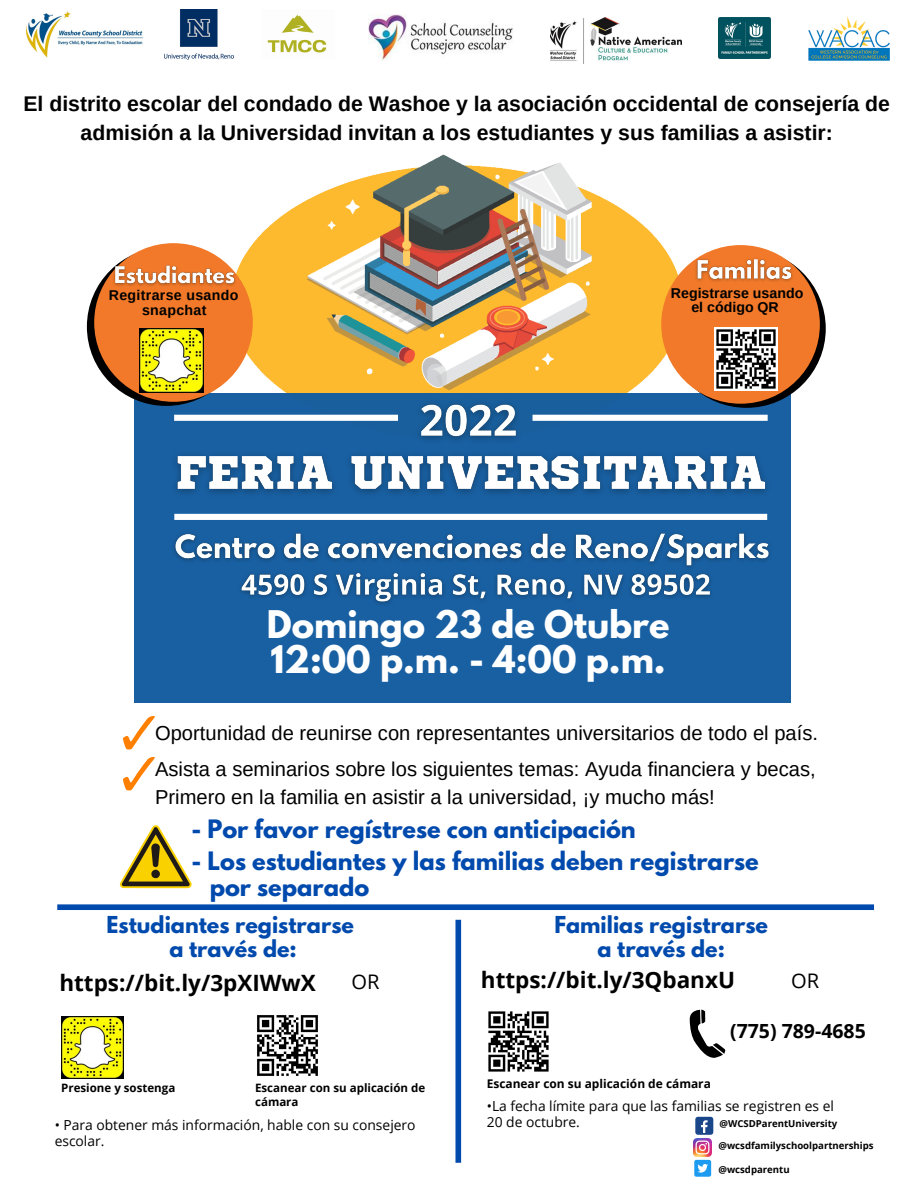
<style>
.page{position:relative;width:918px;height:1188px;background:#fff}
.page>*{position:absolute;margin:0;border:0;box-sizing:border-box;transform-origin:0 0}
.t1{font:700 33.75px/35.1px "League Spartan";color:#fff}
.t2{font:700 22.5px/25.8px "League Spartan";color:#004aad}
.t3{font:700 22.5px "Open Sans";color:#000}
.t4{font:700 21.15px/29.1px "Arimo";color:#000;text-align:center}
.t5{font:700 20.7px/23.9px "League Spartan";color:#004aad;text-align:center}
.t6{font:20.1px/36.2px "Arimo";color:#000}
.t7{font:20.1px "Open Sans";color:#000}
.t8{font:700 19.5px "Open Sans";color:#000}
.t9{font:700 14.25px/14.7px "Arimo";color:#000;text-align:center}
.t10{font:700 14.25px/14.7px "Arimo";letter-spacing:.02em;color:#000;text-align:center}
.t11{font:13.8px/15.8px "Open Sans";color:#000}
.t12{font:700 12px "Open Sans";color:#000}
.t13{font:700 11.55px/13.5px "Open Sans";color:#000}
.t14{font:700 9.6px "Open Sans";color:#000}
</style>
<div class="page">
<img style="left:184px;top:154px;width:541px;height:240px">
<div style="left:135px;top:394px;width:655px;height:308px;background:#145da0"></div>
<div style="left:174px;top:415px;width:224px;height:6px;background:#fff"></div>
<div style="left:533px;top:415px;width:235px;height:6px;background:#fff"></div>
<div style="left:174px;top:514px;width:593px;height:6px;background:#fff"></div>
<img style="left:809px;top:16px;width:81px;height:44px">
<div style="left:57px;top:904px;width:817px;height:6px;background:#004aad"></div>
<svg style="left:667px;top:249px;width:159px;height:159px"></svg>
<div style="left:661px;top:245px;width:159px;height:159px;background:#f17929;border-radius:50%"></div>
<div style="left:695px;top:1117px;width:18px;height:18px;background:#1a4789;border-radius:3px"></div>
<svg style="left:701px;top:1120px;width:7px;height:13px"></svg>
<img style="left:694px;top:1138px;width:18px;height:18px">
<div style="left:87px;top:247px;width:159px;height:159px;background:#000;border-radius:50%"></div>
<div style="left:94px;top:243px;width:159px;height:159px;background:#f17929;border-radius:50%"></div>
<img style="left:26px;top:11px;width:117px;height:47px">
<img style="left:719px;top:17px;width:52px;height:42px">
<img style="left:165px;top:10px;width:69px;height:49px">
<img style="left:267px;top:15px;width:60px;height:38px">
<img style="left:550px;top:17px;width:131px;height:46px">
<img style="left:368px;top:15px;width:145px;height:46px">
<svg style="left:120px;top:825px;width:72px;height:63px"></svg>
<svg style="left:123px;top:716px;width:32px;height:34px"></svg>
<svg style="left:123px;top:757px;width:32px;height:34px"></svg>
<div style="left:455px;top:920px;width:6px;height:243px;background:#004aad"></div>
<div style="left:694px;top:1160px;width:17px;height:17px;background:#1d9bf0;border-radius:2px"></div>
<svg style="left:697px;top:1164px;width:11px;height:9px"></svg>
<img style="left:139px;top:328px;width:64px;height:64px">
<img style="left:61px;top:1017px;width:62px;height:62px">
<img style="left:257px;top:1015px;width:61px;height:61px">
<img style="left:488px;top:1011px;width:61px;height:61px">
<img style="left:176px;top:455px;width:591px;height:38px">
<img style="left:174px;top:533px;width:596px;height:71px">
<img style="left:408px;top:380px;width:120px;height:80px">
<img style="left:108px;top:259px;width:132px;height:27px">
<img style="left:689px;top:253px;width:109px;height:29px">
<img style="left:715px;top:328px;width:63px;height:63px">
<svg style="left:690px;top:1009px;width:36px;height:49px"></svg>
<p class="t4" style="left:23px;top:89px;width:868px">El distrito escolar del condado de Washoe y la asociación occidental de consejería de admisión a la Universidad invitan a los estudiantes y sus familias a asistir:</p>
<p class="t10" style="left:109px;top:288px;width:131px">Regitrarse usando snapchat</p>
<p class="t9" style="left:671px;top:286px;width:134px">Registrarse usando el código QR</p>
<h1 class="t1" style="left:267px;top:611px;width:404px">Domingo 23 de Otubre<br>12:00 p.m. - 4:00 p.m.</h1>
<p class="t6" style="left:155px;top:715px;width:664px">Oportunidad de reunirse con representantes universitarios de todo el país.<br>Asista a seminarios sobre los siguientes temas: Ayuda financiera y becas,</p>
<p class="t6" style="left:155px;top:779px;width:561px">Primero en la familia en asistir a la universidad, ¡y mucho más!</p>
<p class="t2" style="left:191px;top:819px;width:446px">- Por favor regístrese con anticipación</p>
<p class="t2" style="left:210px;top:851px;width:551px;text-indent:-18px">- Los estudiantes y las familias deben registrarse por separado</p>
<p class="t5" style="left:107px;top:916px;width:249px">Estudiantes registrarse a través de:</p>
<p class="t5" style="left:554px;top:916px;width:215px">Familias registrarse a través de:</p>
<p class="t3" style="left:59px;top:967px;width:258px">https://bit.ly/3pXIWwX</p>
<p class="t3" style="left:481px;top:964px;width:256px">https://bit.ly/3QbanxU</p>
<p class="t7" style="left:351px;top:967px;width:30px">OR</p>
<p class="t7" style="left:791px;top:967px;width:30px">OR</p>
<p class="t13" style="left:61px;top:1081px;width:116px">Presione y sostenga</p>
<p class="t13" style="left:255px;top:1081px;width:172px">Escanear con su aplicación de cámara</p>
<p class="t11" style="left:55px;top:1117px;width:362px">• Para obtener más información, hable con su consejero escolar.</p>
<p class="t12" style="left:487px;top:1075px;width:226px">Escanear con su aplicación de cámara</p>
<p class="t8" style="left:730px;top:1017px;width:137px">(775) 789-4685</p>
<p class="t11" style="left:487px;top:1098px;width:349px">•La fecha límite para que las familias se registren es el<br>20 de octubre.</p>
<p class="t14" style="left:720px;top:1117px;width:119px">@WCSDParentUniversity</p>
<p class="t14" style="left:718px;top:1139px;width:157px">@wcsdfamilyschoolpartnerships</p>
<p class="t14" style="left:718px;top:1163px;width:73px">@wcsdparentu</p>
</div>
